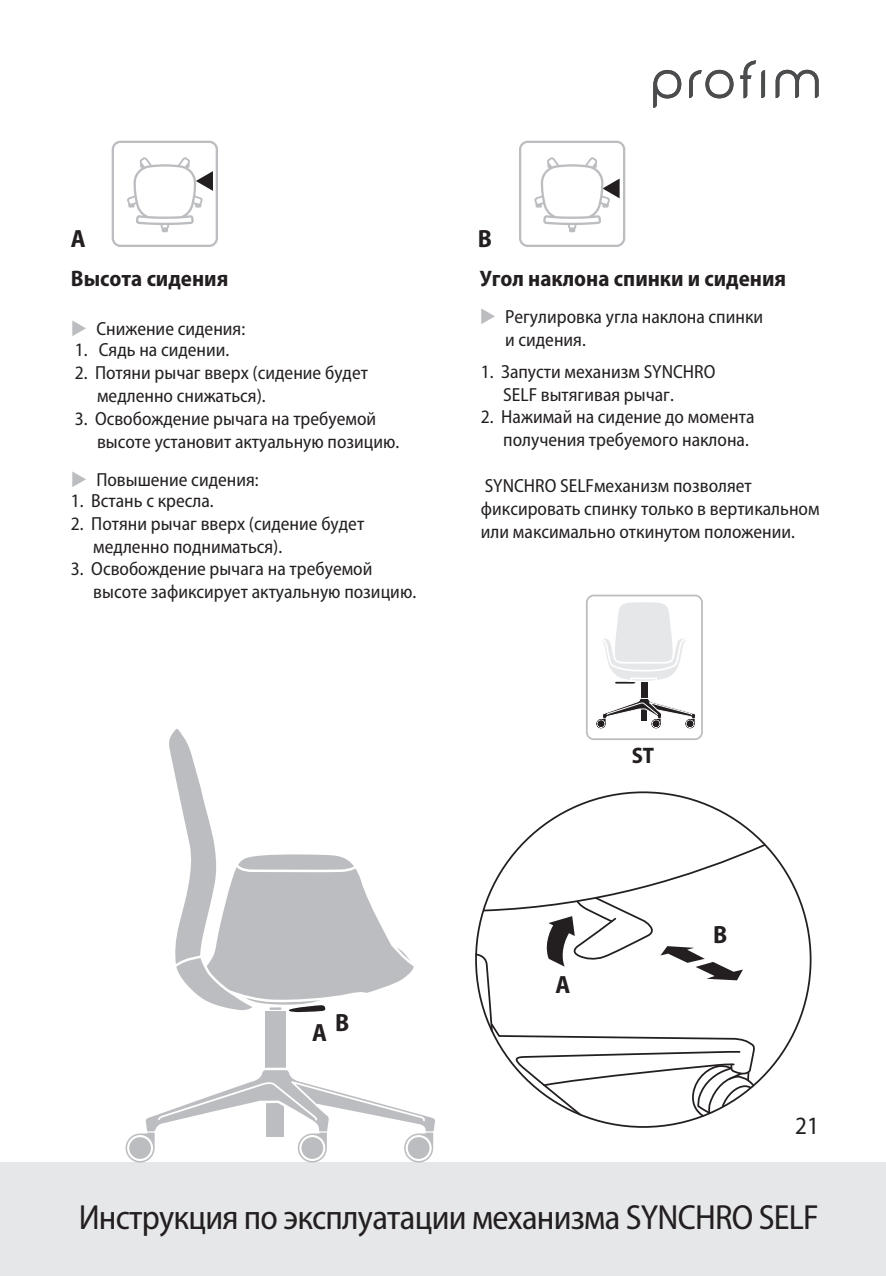
<style>
.page{position:relative;width:886px;height:1276px;background:#fff}
.page>*{position:absolute;margin:0;border:0;box-sizing:border-box;transform-origin:0 0}
.t1{font:semi-condensed 35px "Myriad Pro";letter-spacing:-.02em;color:#231f20}
.t2{font:700 semi-condensed 25px "Myriad Pro";color:#231f20}
.t3{font:semi-condensed 25px "Myriad Pro";color:#231f20}
.t4{font:700 semi-condensed 22.5px "Myriad Pro";color:#231f20}
.t5{font:semi-condensed 19px/22.8px "Myriad Pro";color:#231f20}
</style>
<div class="page">
<div style="left:0;top:1162px;width:886px;height:114px;background:#e6e7e9"></div>
<svg style="left:653px;top:70px;width:28px;height:38px"></svg>
<svg style="left:776px;top:70px;width:43px;height:28px"></svg>
<svg style="left:689px;top:70px;width:44px;height:28px"></svg>
<svg style="left:740px;top:60px;width:25px;height:38px"></svg>
<svg style="left:519px;top:141px;width:106px;height:106px"></svg>
<svg style="left:112px;top:141px;width:106px;height:106px"></svg>
<svg style="left:169px;top:729px;width:245px;height:284px"></svg>
<div style="left:265px;top:1012px;width:21px;height:61px;background:#bcbdc0"></div>
<svg style="left:126px;top:1067px;width:309px;height:95px"></svg>
<svg style="left:586px;top:594px;width:117px;height:146px"></svg>
<svg style="left:475px;top:842px;width:292px;height:276px"></svg>
<h2 class="t2" style="left:71px;top:225px;width:16px">A</h2>
<p class="t4" style="left:71px;top:266px;width:159px">Высота сидения</p>
<p class="t5" style="left:96px;top:317px;width:150px">Снижение сидения:</p>
<p class="t5" style="left:75px;top:339px;width:156px">1. Сядь на сидении.</p>
<p class="t5" style="left:97px;top:362px;width:272px;text-indent:-22px">2. Потяни рычаг вверх (сидение будет медленно снижаться).</p>
<p class="t5" style="left:97px;top:407px;width:304px;text-indent:-22px">3. Освобождение рычага на требуемой высоте установит актуальную позицию.</p>
<p class="t5" style="left:96px;top:468px;width:164px">Повышение сидения:</p>
<p class="t5" style="left:71px;top:490px;width:144px">1. Встань с кресла.</p>
<p class="t5" style="left:93px;top:512px;width:272px;text-indent:-22px">2. Потяни рычаг вверх (сидение будет медленно подниматься).</p>
<p class="t5" style="left:93px;top:558px;width:324px;text-indent:-22px">3. Освобождение рычага на требуемой высоте зафиксирует актуальную позицию.</p>
<h2 class="t2" style="left:478px;top:225px;width:16px">B</h2>
<p class="t4" style="left:480px;top:266px;width:308px">Угол наклона спинки и сидения</p>
<p class="t5" style="left:505px;top:305px;width:260px">Регулировка угла наклона спинки и сидения.</p>
<p class="t5" style="left:503px;top:360px;width:214px;text-indent:-22px">1. Запусти механизм SYNCHRO<br>SELF вытягивая рычаг.</p>
<p class="t5" style="left:481px;top:406px;width:275px;text-align:right">2. Нажимай на сидение до момента получения требуемого наклона.</p>
<p class="t5" style="left:481px;top:474px;width:340px">SYNCHRO SELFмеханизм позволяет фиксировать спинку только в вертикальном или максимально откинутом положении.</p>
<p class="t4" style="left:632px;top:743px;width:24px">ST</p>
<h2 class="t2" style="left:312px;top:1018px;width:16px">A</h2>
<h2 class="t2" style="left:335px;top:1008px;width:16px">B</h2>
<h2 class="t2" style="left:555px;top:970px;width:16px">A</h2>
<h2 class="t2" style="left:713px;top:921px;width:16px">B</h2>
<h2 class="t3" style="left:795px;top:1112px;width:25px">21</h2>
<h1 class="t1" style="left:79px;top:1198px;width:741px">Инструкция по эксплуатации механизма SYNCHRO SELF</h1>
</div>
